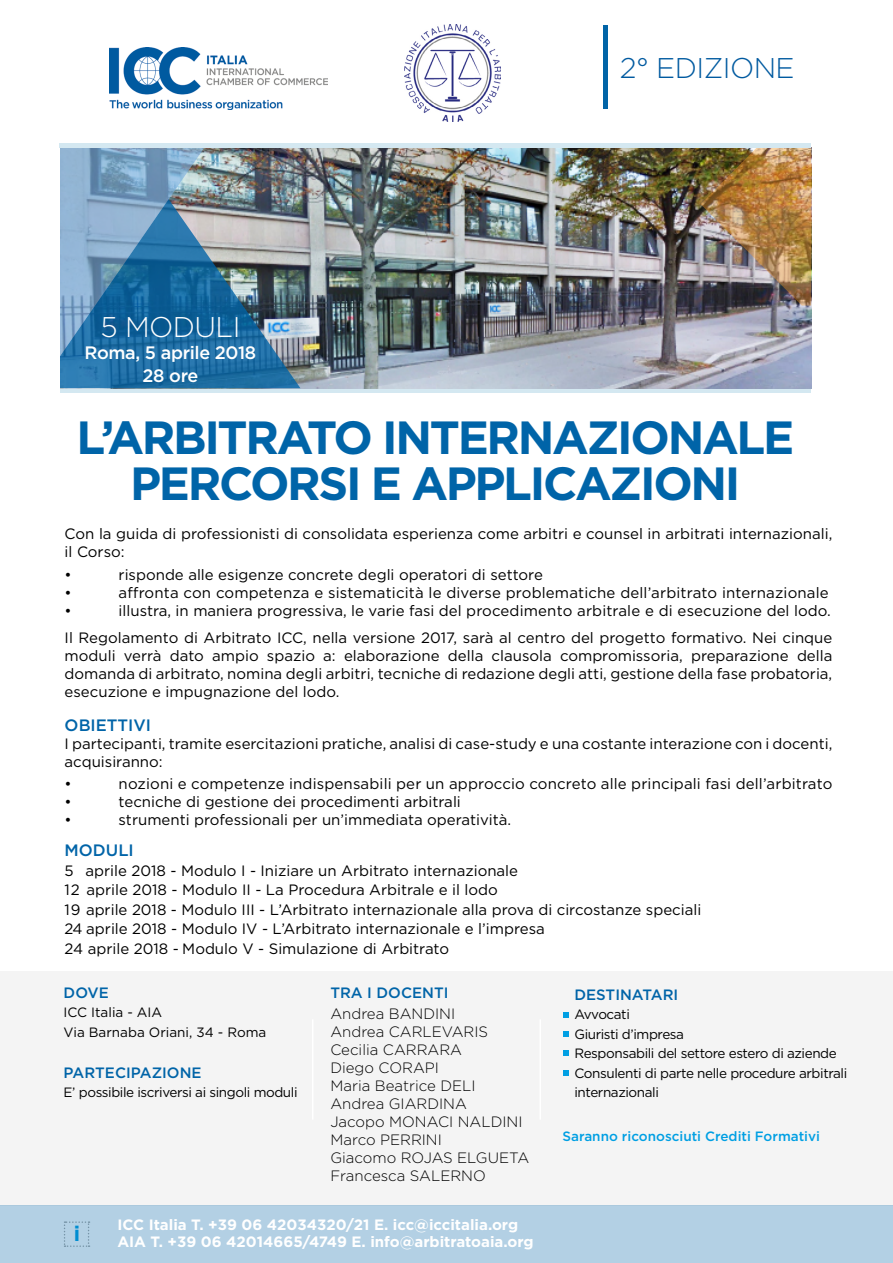
<style>
.page{position:relative;width:893px;height:1263px;background:#fff}
.page>*{position:absolute;margin:0;border:0;box-sizing:border-box;transform-origin:0 0}
.t1{font:700 46.5px/46.5px "Gotham";letter-spacing:-.05em;color:#0064a8;text-align:center}
.t2{font:300 28.5px "Gotham";letter-spacing:-.02em;color:#005aa0}
.t3{font:300 28.5px "Gotham";letter-spacing:-.02em;color:#fff}
.t4{font:700 21px "Gotham";color:#009fe3}
.t5{font:500 18px/22.5px "Gotham";letter-spacing:-.02em;color:#fff;text-align:center}
.t6{font:500 16.5px "Gotham";color:#0064a8}
.t7{font:15px/18px "Gotham";color:#000}
.t8{font:300 15px/18px "Gotham";color:#000}
.t9{font:700 15px/16.5px "Gotham";color:#fff}
.t10{font:500 15px "Gotham";color:#0064a8}
.t11{font:13.5px/19.5px "Gotham";letter-spacing:-.03em;color:#000}
.t12{font:13.5px/19.5px "Gotham";color:#000}
.t13{font:500 13.5px "Gotham";color:#009fe3}
</style>
<div class="page">
<div style="left:0;top:971px;width:893px;height:234px;background:#f4f4f4"></div>
<div style="left:60px;top:388px;width:751px;height:5px;background:#d4e8f1"></div>
<hr style="left:312px;top:1019px;width:1px;height:101px;background:#fff">
<hr style="left:539px;top:1019px;width:2px;height:101px;background:#fff">
<svg style="left:563px;top:1012px;width:6px;height:6px"></svg>
<svg style="left:563px;top:1031px;width:6px;height:6px"></svg>
<svg style="left:563px;top:1050px;width:6px;height:6px"></svg>
<svg style="left:563px;top:1071px;width:6px;height:5px"></svg>
<img style="left:219px;top:147px;width:592px;height:241px">
<img style="left:219px;top:199px;width:81px;height:189px">
<img style="left:701px;top:147px;width:110px;height:159px">
<svg style="left:60px;top:147px;width:159px;height:242px;background:#5189b1"></svg>
<img style="left:109px;top:48px;width:219px;height:62px">
<img style="left:405px;top:25px;width:96px;height:96px">
<hr style="left:604px;top:25px;width:4px;height:84px;background:#0164a7">
<hr style="left:60px;top:143px;width:751px;height:4px;background:#d4e8f1">
<div style="left:0;top:1205px;width:893px;height:58px;background:#b3d0e4"></div>
<h2 class="t3" style="left:100px;top:309px;width:142px">5 MODULI</h2>
<p class="t5" style="left:85px;top:341px;width:173px">Roma, 5 aprile 2018<br>28 ore</p>
<h2 class="t2" style="left:620px;top:50px;width:176px">2° EDIZIONE</h2>
<h1 class="t1" style="left:76px;top:414px;width:719px">L’ARBITRATO INTERNAZIONALE<br>PERCORSI E APPLICAZIONI</h1>
<p class="t7" style="left:65px;top:525px;width:769px">Con la guida di professionisti di consolidata esperienza come arbitri e counsel in arbitrati internazionali, il Corso:</p>
<p class="t7" style="left:65px;top:565px;width:9px">•</p>
<p class="t7" style="left:119px;top:565px;width:426px">risponde alle esigenze concrete degli operatori di settore</p>
<p class="t7" style="left:65px;top:583px;width:9px">•</p>
<p class="t7" style="left:119px;top:583px;width:712px">affronta con competenza e sistematicità le diverse problematiche dell’arbitrato internazionale</p>
<p class="t7" style="left:65px;top:601px;width:9px">•</p>
<p class="t7" style="left:65px;top:597px;width:769px;line-height:27px;text-align:right">illustra, in maniera progressiva, le varie fasi del procedimento arbitrale e di esecuzione del lodo.<br>Il Regolamento di Arbitrato ICC, nella versione 2017, sarà al centro del progetto formativo. Nei cinque</p>
<p class="t7" style="left:65px;top:646px;width:769px;text-align:justify">moduli verrà dato ampio spazio a: elaborazione della clausola compromissoria, preparazione della domanda di arbitrato, nomina degli arbitri, tecniche di redazione degli atti, gestione della fase probatoria, esecuzione e impugnazione del lodo.</p>
<p class="t6" style="left:65px;top:714px;width:88px">OBIETTIVI</p>
<p class="t7" style="left:65px;top:734px;width:769px">I partecipanti, tramite esercitazioni pratiche, analisi di case-study e una costante interazione con i docenti, acquisiranno:</p>
<p class="t7" style="left:65px;top:775px;width:9px">•</p>
<p class="t7" style="left:119px;top:775px;width:715px">nozioni e competenze indispensabili per un approccio concreto alle principali fasi dell’arbitrato</p>
<p class="t7" style="left:65px;top:793px;width:9px">•</p>
<p class="t7" style="left:119px;top:793px;width:344px">tecniche di gestione dei procedimenti arbitrali</p>
<p class="t7" style="left:65px;top:811px;width:9px">•</p>
<p class="t7" style="left:119px;top:811px;width:394px">strumenti professionali per un’immediata operatività.</p>
<p class="t6" style="left:65px;top:839px;width:71px">MODULI</p>
<p class="t7" style="left:65px;top:860px;width:638px;line-height:19.5px">5 aprile 2018 - Modulo I - Iniziare un Arbitrato internazionale<br>12 aprile 2018 - Modulo II - La Procedura Arbitrale e il lodo<br>19 aprile 2018 - Modulo III - L’Arbitrato internazionale alla prova di circostanze speciali 24 aprile 2018 - Modulo IV - L’Arbitrato internazionale e l’impresa<br>24 aprile 2018 - Modulo V - Simulazione di Arbitrato</p>
<p class="t10" style="left:64px;top:982px;width:47px">DOVE</p>
<p class="t12" style="left:64px;top:1002px;width:204px">ICC Italia - AIA<br>Via Barnaba Oriani, 34 - Roma</p>
<p class="t10" style="left:64px;top:1062px;width:139px">PARTECIPAZIONE</p>
<p class="t11" style="left:64px;top:1082px;width:235px">E’ possibile iscriversi ai singoli moduli</p>
<p class="t10" style="left:330px;top:982px;width:120px">TRA I DOCENTI</p>
<p class="t8" style="left:330px;top:1004px;width:201px">Andrea BANDINI<br>Andrea CARLEVARIS<br>Cecilia CARRARA<br>Diego CORAPI<br>Maria Beatrice DELI<br>Andrea GIARDINA<br>Jacopo MONACI NALDINI<br>Marco PERRINI<br>Giacomo ROJAS ELGUETA<br>Francesca SALERNO</p>
<h3 class="t4" style="left:74px;top:1220px;width:8px">i</h3>
<p class="t9" style="left:117px;top:1216px;width:418px">ICC Italia T. +39 06 42034320/21 E. icc@iccitalia.org<br>AIA T. +39 06 42014665/4749 E. info@arbitratoaia.org</p>
<p class="t10" style="left:574px;top:985px;width:105px">DESTINATARI</p>
<p class="t11" style="left:574px;top:1004px;width:274px">Avvocati<br>Giuristi d’impresa<br>Responsabili del settore estero di aziende<br>Consulenti di parte nelle procedure arbitrali internazionali</p>
<p class="t13" style="left:563px;top:1127px;width:259px">Saranno riconosciuti Crediti Formativi</p>
</div>
